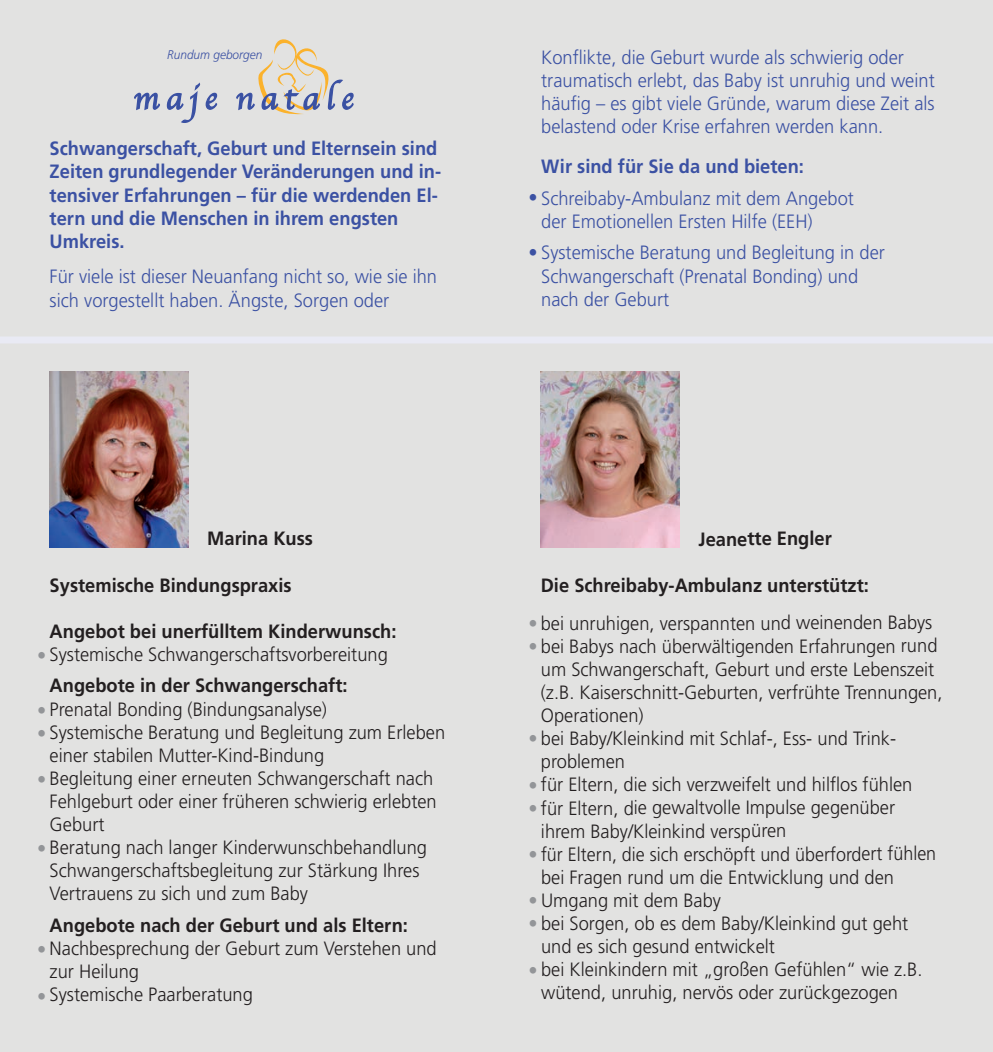
<style>
.page{position:relative;width:993px;height:1052px;background:#fff}
.page>*{position:absolute;margin:0;border:0;box-sizing:border-box;transform-origin:0 0}
.t1{font:300 19.25px/23.1px "Frutiger";color:#231f20;scale:.95 1}
.t2{font:300 19.25px/23.1px "Frutiger";color:#3b51a3;scale:.95 1}
.t3{font:700 19.25px/23.1px "Frutiger";color:#3b51a3;scale:.95 1}
.t4{font:700 19.25px "Frutiger";color:#231f20;scale:.95 1}
.t5{font:300 19.25px/23.1px "Frutiger";color:#231f20;scale:.93 1}
.t6{font:italic 300 12.42px "Frutiger";color:#3b51a3;scale:.95 1}
.s1{color:#939598}
.s2{font-weight:700}
</style>
<div class="page">
<div style="left:0;top:0;width:992px;height:1052px;background:#e2e2e1"></div>
<img style="left:50px;top:371px;width:138px;height:177px">
<img style="left:540px;top:371px;width:139px;height:177px">
<svg style="left:134px;top:93px;width:26px;height:17px"></svg>
<svg style="left:167px;top:82px;width:50px;height:41px"></svg>
<svg style="left:236px;top:39px;width:117px;height:76px"></svg>
<div style="left:0;top:336px;width:992px;height:7px;background:#e9eaf4"></div>
<p class="t6" style="left:167px;top:50px;width:102px">Rundum geborgen</p>
<p class="t3" style="left:50px;top:139px;width:413px">Schwangerschaft, Geburt und Elternsein sind Zeiten grundlegender Veränderungen und in&shy;tensiver Erfahrungen – für die werdenden El&shy;tern und die Menschen in ihrem engsten Umkreis.</p>
<p class="t2" style="left:50px;top:267px;width:409px">Für viele ist dieser Neuanfang nicht so, wie sie ihn sich vorgestellt haben. Ängste, Sorgen oder</p>
<p class="t2" style="left:541px;top:47px;width:415px">Konflikte, die Geburt wurde als schwierig oder traumatisch erlebt, das Baby ist unruhig und weint häufig – es gibt viele Gründe, warum diese Zeit als belastend oder Krise erfahren werden kann.</p>
<p class="t3" style="left:541px;top:156px;width:278px">Wir sind für Sie da und bieten:</p>
<p class="t2" style="left:541px;top:211px;width:287px">der Emotionellen Ersten Hilfe (EEH)</p>
<p class="t2" style="left:541px;top:266px;width:335px">Schwangerschaft (Prenatal Bonding) und nach der Geburt</p>
<p class="t2" style="left:528px;top:188px;width:344px">• Schreibaby-Ambulanz mit dem Angebot</p>
<p class="t2" style="left:528px;top:243px;width:376px">• Systemische Beratung und Begleitung in der</p>
<p class="t4" style="left:207px;top:531px;width:113px">Marina Kuss</p>
<p class="t4" style="left:50px;top:577px;width:256px">Systemische Bindungspraxis</p>
<p class="t4" style="left:50px;top:623px;width:366px">Angebot bei unerfülltem Kinderwunsch:</p>
<p class="t1" style="left:50px;top:640px;width:357px;line-height:31.5px;text-indent:-12px"><span class="s1">•</span> Systemische Schwangerschaftsvorbereitung<br><span class="s2">Angebote in der Schwangerschaft:</span></p>
<p class="t1" style="left:37px;top:699px;width:306px"><span class="s1">•</span> Prenatal Bonding (Bindungsanalyse)</p>
<p class="t1" style="left:50px;top:722px;width:418px;text-indent:-12px"><span class="s1">•</span> Systemische Beratung und Begleitung zum Erleben einer stabilen Mutter-Kind-Bindung</p>
<p class="t1" style="left:50px;top:768px;width:409px;text-indent:-12px"><span class="s1">•</span> Begleitung einer erneuten Schwangerschaft nach<br>Fehlgeburt oder einer früheren schwierig erlebten<br>Geburt</p>
<p class="t1" style="left:50px;top:837px;width:398px;text-indent:-12px"><span class="s1">•</span> Beratung nach langer Kinderwunschbehandlung<br>Schwangerschaftsbegleitung zur Stärkung Ihres<br>Vertrauens zu sich und zum Baby</p>
<p class="t4" style="left:50px;top:917px;width:378px">Angebote nach der Geburt und als Eltern:</p>
<p class="t1" style="left:50px;top:938px;width:409px;text-indent:-12px"><span class="s1">•</span> Nachbesprechung der Geburt zum Verstehen und zur Heilung</p>
<p class="t1" style="left:37px;top:984px;width:228px"><span class="s1">•</span> Systemische Paarberatung</p>
<p class="t4" style="left:698px;top:531px;width:142px">Jeanette Engler</p>
<p class="t4" style="left:540px;top:577px;width:347px">Die Schreibaby-Ambulanz unterstützt:</p>
<p class="t1" style="left:528px;top:613px;width:426px"><span class="s1">•</span> bei unruhigen, verspannten und weinenden Babys</p>
<p class="t1" style="left:540px;top:636px;width:424px;text-indent:-12px"><span class="s1">•</span> bei Babys nach überwältigenden Erfahrungen rund um Schwangerschaft, Geburt und erste Lebenszeit (z.B. Kaiserschnitt-Geburten, verfrühte Trennungen, Operationen)</p>
<p class="t1" style="left:540px;top:728px;width:375px;text-indent:-12px"><span class="s1">•</span> bei Baby/Kleinkind mit Schlaf-, Ess- und Trink - problemen</p>
<p class="t1" style="left:528px;top:774px;width:405px"><span class="s1">•</span> für Eltern, die sich verzweifelt und hilflos fühlen</p>
<p class="t1" style="left:541px;top:797px;width:374px;text-indent:-12px"><span class="s1">•</span> für Eltern, die gewaltvolle Impulse gegenüber ihrem Baby/Kleinkind verspüren</p>
<p class="t5" style="left:541px;top:844px;width:426px;text-indent:-12px"><span class="s1">•</span> für Eltern, die sich erschöpft und überfordert fühlen bei Fragen rund um die Entwicklung und den</p>
<p class="t1" style="left:528px;top:890px;width:204px"><span class="s1">•</span> Umgang mit dem Baby</p>
<p class="t1" style="left:541px;top:913px;width:388px;text-indent:-13px"><span class="s1">•</span> bei Sorgen, ob es dem Baby/Kleinkind gut geht und es sich gesund entwickelt</p>
<p class="t1" style="left:541px;top:959px;width:403px;text-indent:-13px"><span class="s1">•</span> bei Kleinkindern mit „großen Gefühlen“ wie z.B. wütend, unruhig, nervös oder zurückgezogen</p>
</div>
